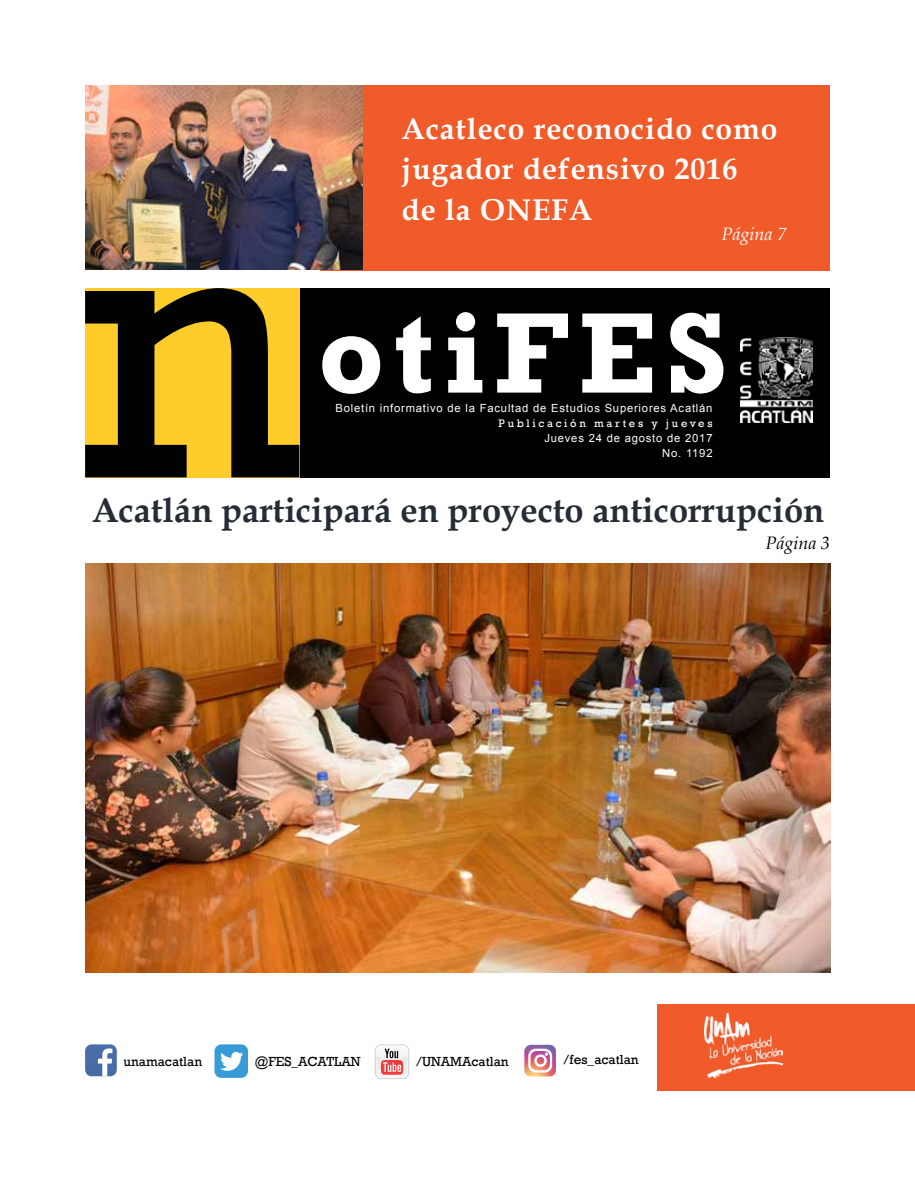
<style>
.page{position:relative;width:915px;height:1191px;background:#fff}
.page>*{position:absolute;margin:0;border:0;box-sizing:border-box;transform-origin:0 0}
.t1{font:700 116.4px "Rockwell";letter-spacing:.08em;color:#fff}
.t2{font:700 34.5px "Book Antiqua";color:#262c36}
.t3{font:700 30px/40.5px "Book Antiqua";letter-spacing:.03em;color:#fff}
.t4{font:italic 18px "Book Antiqua";color:#000}
.t5{font:italic 18px "Book Antiqua";color:#fff}
.t6{font:13.5px "Rockwell";color:#000101}
.t7{font:11.25px/15px "Arial";letter-spacing:.07em;color:#fff;text-align:right}
.t8{font:11.25px "Rockwell";letter-spacing:.24em;color:#fff}
</style>
<div class="page">
<div style="left:657px;top:1003px;width:257px;height:87px;background:#f15a29"></div>
<img style="left:704px;top:1013px;width:78px;height:64px">
<svg style="left:524px;top:1044px;width:31px;height:32px"></svg>
<svg style="left:374px;top:1044px;width:35px;height:35px"></svg>
<div style="left:214px;top:1044px;width:34px;height:33px;background:#379cd6;border-radius:7px"></div>
<svg style="left:220px;top:1051px;width:23px;height:19px"></svg>
<svg style="left:85px;top:1044px;width:32px;height:32px"></svg>
<div style="left:298px;top:288px;width:531px;height:189px;background:#000"></div>
<svg style="left:85px;top:288px;width:214px;height:189px;background:#806816"></svg>
<img style="left:740px;top:337px;width:72px;height:85px">
<img style="left:85px;top:564px;width:745px;height:408px">
<div style="left:320px;top:85px;width:509px;height:185px;background:#f15a29"></div>
<img style="left:85px;top:85px;width:277px;height:185px">
<h3 class="t3" style="left:401px;top:109px;width:377px">Acatleco reconocido como jugador defensivo 2016 de la ONEFA</h3>
<h3 class="t5" style="left:721px;top:224px;width:66px">Página 7</h3>
<h1 class="t1" style="left:318px;top:282px;width:411px">otiFES</h1>
<p class="t7" style="left:335px;top:400px;width:378px">Boletín informativo de la Facultad de Estudios Superiores Acatlán</p>
<p class="t8" style="left:498px;top:416px;width:215px">Publicación martes y jueves</p>
<p class="t7" style="left:544px;top:430px;width:170px">Jueves 24 de agosto de 2017<br>No. 1192</p>
<h2 class="t2" style="left:92px;top:490px;width:734px">Acatlán participará en proyecto anticorrupción</h2>
<h3 class="t4" style="left:765px;top:532px;width:66px">Página 3</h3>
<p class="t6" style="left:123px;top:1053px;width:80px">unamacatlan</p>
<p class="t6" style="left:255px;top:1053px;width:107px">@FES_ACATLAN</p>
<p class="t6" style="left:416px;top:1053px;width:94px">/UNAMAcatlan</p>
<p class="t6" style="left:563px;top:1051px;width:77px">/fes_acatlan</p>
</div>
